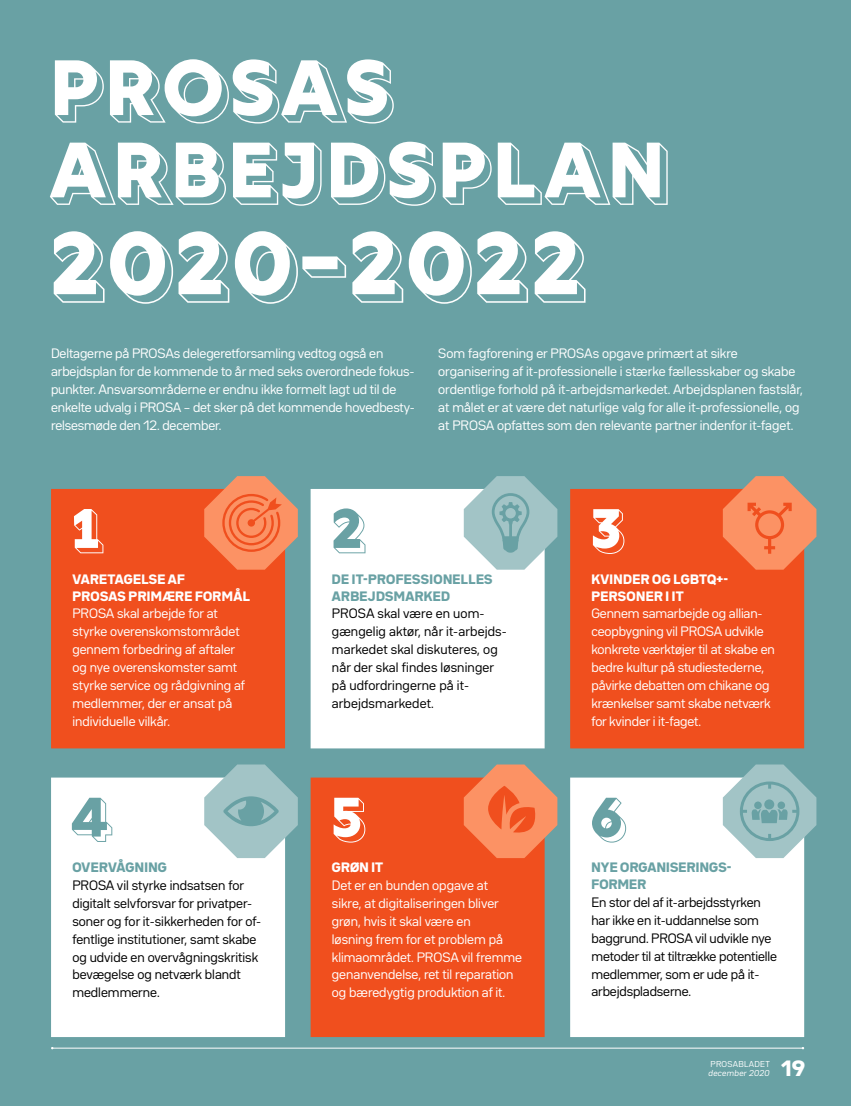
<style>
.page{position:relative;width:851px;height:1106px;background:#fff}
.page>*{position:absolute;margin:0;border:0;box-sizing:border-box;transform-origin:0 0}
.t1{font:95.55px "Rig Bold Reverse";letter-spacing:.02em;color:#fff}
.t2{font:84.6px/82.2px "Rig Bold Reverse";letter-spacing:.02em;color:#fff}
.t3{font:60px "Rig Bold Reverse";color:#fff}
.t4{font:60px "Rig Bold Reverse";color:#69a1a4}
.t5{font:900 19.5px "Bw Seido Raw";color:#fff}
.t6{font:12px/17.9px "Bw Seido Raw";letter-spacing:-.005em;color:#fff}
.t7{font:12px/17.9px "Bw Seido Raw";color:#000}
.t8{font:900 12px/17px "Bw Seido Raw";letter-spacing:.03em;color:#69a1a4}
.t9{font:900 12px/17px "Bw Seido Raw";letter-spacing:.03em;color:#fff}
.t10{font:italic 7.5px "Bw Seido Raw";letter-spacing:.04em;color:#fff}
.t11{font:7.5px "Bw Seido Raw";letter-spacing:.04em;color:#fff}
</style>
<div class="page">
<div style="left:0;top:0;width:850px;height:1106px;background:#69a1a4"></div>
<div style="left:51px;top:489px;width:234px;height:259px;background:#f04f1e"></div>
<div style="left:51px;top:777px;width:234px;height:260px;background:#fff"></div>
<div style="left:310px;top:489px;width:234px;height:259px;background:#fff"></div>
<div style="left:310px;top:777px;width:234px;height:260px;background:#f04f1e"></div>
<div style="left:570px;top:489px;width:234px;height:259px;background:#f04f1e"></div>
<div style="left:570px;top:777px;width:234px;height:260px;background:#fff"></div>
<svg style="left:463px;top:764px;width:94px;height:94px;background:#e4835b"></svg>
<svg style="left:204px;top:476px;width:94px;height:93px;background:#e4845c"></svg>
<svg style="left:722px;top:476px;width:94px;height:93px;background:#e58860"></svg>
<svg style="left:204px;top:764px;width:94px;height:94px"></svg>
<svg style="left:722px;top:764px;width:94px;height:94px"></svg>
<svg style="left:463px;top:476px;width:94px;height:93px"></svg>
<hr style="left:52px;top:1047px;width:750px;height:1px;background:#fff">
<h2 class="t2" style="left:51px;top:54px;width:622px">PROSAS<br>ARBEJDSPLAN</h2>
<h1 class="t1" style="left:51px;top:209px;width:538px">2020-2022</h1>
<p class="t6" style="left:51px;top:345px;width:365px">Deltagerne på PROSAs delegeretforsamling vedtog også en arbejdsplan for de kommende to år med seks overordnede fokus&shy;punkter. Ansvarsområderne er endnu ikke formelt lagt ud til de enkelte udvalg i PROSA – det sker på det kommende hovedbesty&shy;relsesmøde den 12. december.</p>
<p class="t6" style="left:438px;top:345px;width:366px">Som fagforening er PROSAs opgave primært at sikre organisering af it-professionelle i stærke fællesskaber og skabe ordentlige forhold på it-arbejdsmarkedet. Arbejdsplanen fastslår, at målet er at være det naturlige valg for alle it-professionelle, og at PROSA opfattes som den relevante partner indenfor it-faget.</p>
<h3 class="t3" style="left:72px;top:495px;width:34px">1</h3>
<p class="t9" style="left:72px;top:570px;width:179px">VARETAGELSE AF<br>PROSAS PRIMÆRE FORMÅL</p>
<p class="t6" style="left:72px;top:604px;width:174px">PROSA skal arbejde for at styrke overenskomstområdet gennem forbedring af aftaler og nye overenskomster samt styrke service og rådgivning af medlemmer, der er ansat på individuelle vilkår.</p>
<h3 class="t4" style="left:72px;top:783px;width:42px">4</h3>
<p class="t8" style="left:72px;top:859px;width:96px">OVERVÅGNING</p>
<p class="t7" style="left:72px;top:876px;width:190px">PROSA vil styrke indsatsen for digitalt selvforsvar for privatper&shy;soner og for it-sikkerheden for of&shy;fentlige institutioner, samt skabe og udvide en overvågningskritisk bevægelse og netværk blandt medlemmerne.</p>
<h3 class="t4" style="left:332px;top:495px;width:36px">2</h3>
<p class="t8" style="left:332px;top:570px;width:162px">DE IT-PROFESSIONELLES<br>ARBEJDSMARKED</p>
<p class="t7" style="left:332px;top:604px;width:176px">PROSA skal være en uom&shy;gængelig aktør, når it-arbejds&shy;markedet skal diskuteres, og når der skal findes løsninger på udfordringerne på it&shy;arbejdsmarkedet.</p>
<h3 class="t3" style="left:332px;top:783px;width:37px">5</h3>
<p class="t9" style="left:332px;top:859px;width:53px">GRØN IT</p>
<p class="t6" style="left:332px;top:876px;width:191px">Det er en bunden opgave at<br>sikre, at digitaliseringen bliver grøn, hvis it skal være en<br>løsning frem for et problem på klimaområdet. PROSA vil fremme genanvendelse, ret til reparation og bæredygtig produktion af it.</p>
<h3 class="t3" style="left:591px;top:495px;width:36px">3</h3>
<p class="t9" style="left:591px;top:570px;width:136px">KVINDER OG LGBTQ+--<br>PERSONER I IT</p>
<p class="t6" style="left:591px;top:604px;width:185px">Gennem samarbejde og allian&shy;ceopbygning vil PROSA udvikle konkrete værktøjer til at skabe en bedre kultur på studiestederne, påvirke debatten om chikane og krænkelser samt skabe netværk for kvinder i it-faget.</p>
<h3 class="t4" style="left:591px;top:783px;width:37px">6</h3>
<p class="t8" style="left:591px;top:859px;width:140px">NYE ORGANISERINGS-<br>FORMER</p>
<p class="t7" style="left:591px;top:893px;width:187px">En stor del af it-arbejdsstyrken har ikke en it-uddannelse som baggrund. PROSA vil udvikle nye metoder til at tiltrække potentielle medlemmer, som er ude på it&shy;arbejdspladserne.</p>
<p class="t11" style="left:710px;top:1058px;width:61px">PROSABLADET</p>
<p class="t10" style="left:708px;top:1067px;width:63px">december 2020</p>
<h3 class="t5" style="left:781px;top:1054px;width:25px">19</h3>
</div>
